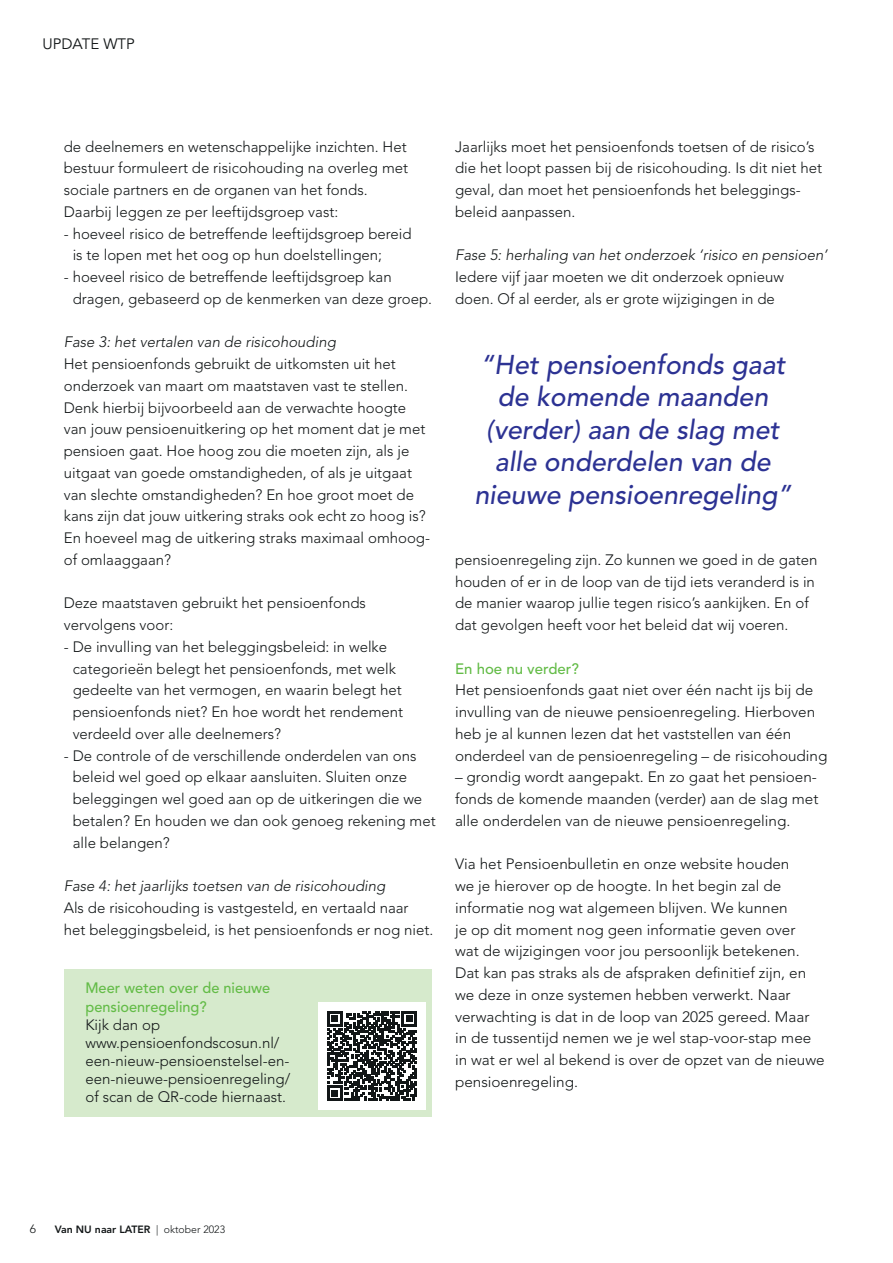
<style>
.page{position:relative;width:893px;height:1263px;background:#fff}
.page>*{position:absolute;margin:0;border:0;box-sizing:border-box;transform-origin:0 0}
.t1{font:italic 500 27px/32.4px "Avenir LT Std";color:#2c3293;text-align:center}
.t2{font:300 15px/21.8px "Avenir LT Std";color:#121617}
.t3{font:italic 300 15px "Avenir LT Std";color:#121617}
.t4{font:500 15px/19.5px "Avenir LT Std";color:#64bc48}
.t5{font:15px "Avenir LT Std";color:#121617}
.t6{font:300 12px "Avenir LT Std";color:#121617}
.t7{font:800 10.5px "Avenir LT Std";color:#121617}
.s1{font-weight:300}
</style>
<div class="page">
<div style="left:64px;top:969px;width:368px;height:148px;background:#d6eacc"></div>
<div style="left:318px;top:1002px;width:108px;height:107px;background:#fff"></div>
<svg style="left:327px;top:1011px;width:90px;height:90px"></svg>
<p class="t5" style="left:43px;top:35px;width:94px">UPDATE WTP</p>
<p class="t2" style="left:64px;top:136px;width:346px">de deelnemers en wetenschappelijke inzichten. Het bestuur formuleert de risicohouding na overleg met sociale partners en de organen van het fonds.<br>Daarbij leggen ze per leeftijdsgroep vast:</p>
<p class="t2" style="left:73px;top:223px;width:340px;text-indent:-9px">- hoeveel risico de betreffende leeftijdsgroep bereid is te lopen met het oog op hun doelstellingen;</p>
<p class="t2" style="left:73px;top:266px;width:361px;text-indent:-9px">- hoeveel risico de betreffende leeftijdsgroep kan dragen, gebaseerd op de kenmerken van deze groep.</p>
<p class="t3" style="left:64px;top:333px;width:274px">Fase 3: het vertalen van de risicohouding</p>
<p class="t2" style="left:64px;top:353px;width:368px">Het pensioenfonds gebruikt de uitkomsten uit het onderzoek van maart om maatstaven vast te stellen.<br>Denk hierbij bijvoorbeeld aan de verwachte hoogte van jouw pensioenuitkering op het moment dat je met pensioen gaat. Hoe hoog zou die moeten zijn, als je uitgaat van goede omstandigheden, of als je uitgaat van slechte omstandigheden? En hoe groot moet de kans zijn dat jouw uitkering straks ook echt zo hoog is?<br>En hoeveel mag de uitkering straks maximaal omhoog&shy;of omlaaggaan?</p>
<p class="t2" style="left:64px;top:592px;width:304px">Deze maatstaven gebruikt het pensioenfonds vervolgens voor:</p>
<p class="t2" style="left:73px;top:636px;width:332px;text-indent:-9px">- De invulling van het beleggingsbeleid: in welke categorieën belegt het pensioenfonds, met welk gedeelte van het vermogen, en waarin belegt het pensioenfonds niet? En hoe wordt het rendement verdeeld over alle deelnemers?</p>
<p class="t2" style="left:73px;top:745px;width:365px;text-indent:-9px">- De controle of de verschillende onderdelen van ons beleid wel goed op elkaar aansluiten. Sluiten onze beleggingen wel goed aan op de uitkeringen die we betalen? En houden we dan ook genoeg rekening met alle belangen?</p>
<p class="t3" style="left:64px;top:877px;width:323px">Fase 4: het jaarlijks toetsen van de risicohouding</p>
<p class="t2" style="left:64px;top:897px;width:371px">Als de risicohouding is vastgesteld, en vertaald naar het beleggingsbeleid, is het pensioenfonds er nog niet.</p>
<p class="t4" style="left:85px;top:978px;width:186px">Meer weten over de nieuwe pensioenregeling?</p>
<p class="t2" style="left:85px;top:1016px;width:206px;line-height:18px">Kijk dan op www.pensioenfondscosun.nl/ een-nieuw-pensioenstelsel-en&shy;een-nieuwe-pensioenregeling/ of scan de QR-code hiernaast.</p>
<p class="t2" style="left:455px;top:136px;width:369px">Jaarlijks moet het pensioenfonds toetsen of de risico’s die het loopt passen bij de risicohouding. Is dit niet het geval, dan moet het pensioenfonds het beleggings&shy;beleid aanpassen.</p>
<p class="t3" style="left:455px;top:246px;width:374px">Fase 5: herhaling van het onderzoek ‘risico en pensioen’</p>
<p class="t2" style="left:455px;top:266px;width:331px">Iedere vijf jaar moeten we dit onderzoek opnieuw doen. Of al eerder, als er grote wijzigingen in de</p>
<h1 class="t1" style="left:474px;top:349px;width:318px">“Het pensioenfonds gaat de komende maanden (verder) aan de slag met alle onderdelen van de nieuwe pensioenregeling”</h1>
<p class="t2" style="left:455px;top:549px;width:364px">pensioenregeling zijn. Zo kunnen we goed in de gaten houden of er in de loop van de tijd iets veranderd is in de manier waarop jullie tegen risico’s aankijken. En of dat gevolgen heeft voor het beleid dat wij voeren.</p>
<p class="t4" style="left:455px;top:659px;width:125px">En hoe nu verder?</p>
<p class="t2" style="left:455px;top:679px;width:374px">Het pensioenfonds gaat niet over één nacht ijs bij de invulling van de nieuwe pensioenregeling. Hierboven heb je al kunnen lezen dat het vaststellen van één onderdeel van de pensioenregeling – de risicohouding</p>
<p class="t2" style="left:455px;top:766px;width:365px;text-align:justify">– grondig wordt aangepakt. En zo gaat het pensioen&shy;fonds de komende maanden (verder) aan de slag met alle onderdelen van de nieuwe pensioenregeling.</p>
<p class="t2" style="left:455px;top:853px;width:371px">Via het Pensioenbulletin en onze website houden<br>we je hierover op de hoogte. In het begin zal de informatie nog wat algemeen blijven. We kunnen<br>je op dit moment nog geen informatie geven over<br>wat de wijzigingen voor jou persoonlijk betekenen.<br>Dat kan pas straks als de afspraken definitief zijn, en we deze in onze systemen hebben verwerkt. Naar verwachting is dat in de loop van 2025 gereed. Maar in de tussentijd nemen we je wel stap-voor-stap mee in wat er wel al bekend is over de opzet van de nieuwe pensioenregeling.</p>
<p class="t6" style="left:30px;top:1222px;width:8px">6</p>
<p class="t7" style="left:55px;top:1223px;width:172px">Van NU naar LATER <span class="s1">| oktober 2023</span></p>
</div>
